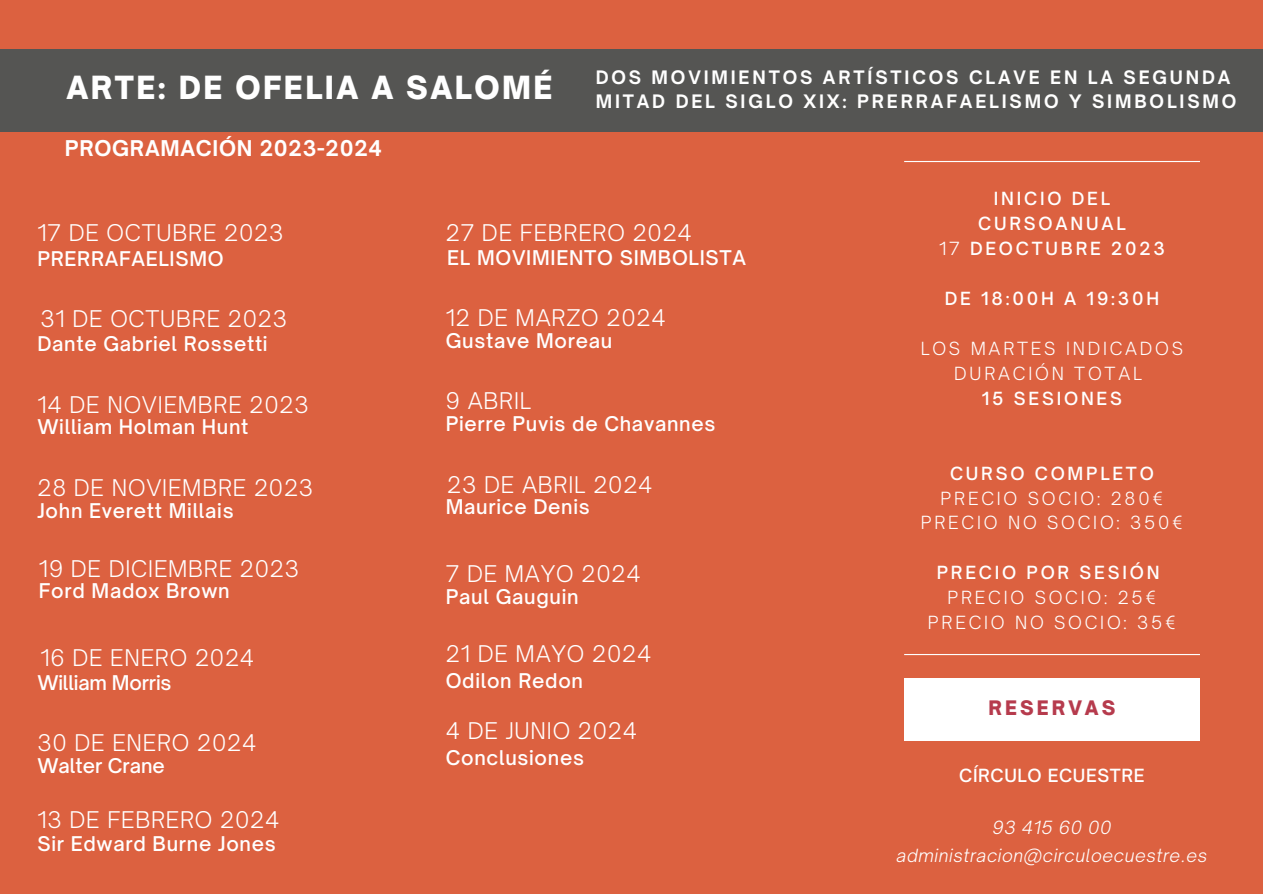
<style>
.page{position:relative;width:1263px;height:894px;background:#fff}
.page>*{position:absolute;margin:0;border:0;box-sizing:border-box;transform-origin:0 0}
.t1{font:900 30.6px "Open Sauce One";letter-spacing:.08em;color:#fff}
.t2{font:300 22.05px "Open Sauce One";letter-spacing:.035em;color:#fff}
.t3{font:700 20.7px "Open Sauce One";letter-spacing:.035em;color:#fff}
.t4{font:500 19.35px "Open Sauce One";letter-spacing:.035em;color:#fff}
.t5{font:500 19.35px "Open Sauce One";letter-spacing:-.01em;color:#fff}
.t6{font:500 19.35px "Open Sauce One";color:#fff}
.t7{font:900 19.2px "Open Sauce One";letter-spacing:.16em;color:#b63b4d}
.t8{font:700 17.7px/24.8px "Open Sauce One";letter-spacing:.16em;color:#fff}
.t9{font:300 17.4px/24.9px "Open Sauce One";letter-spacing:.16em;color:#fff;text-align:center}
.t10{font:500 17.4px/24.9px "Open Sauce One";letter-spacing:.16em;color:#fff;text-align:center}
.t11{font:italic 300 17.4px/28px "Open Sauce One";letter-spacing:.035em;color:#fff;text-align:center}
.t12{font:500 17.4px "Open Sauce One";letter-spacing:.035em;color:#fff}
.s1{font-weight:300}
</style>
<div class="page">
<div style="left:0;top:0;width:1263px;height:893px;background:#dc6140"></div>
<div style="left:904px;top:678px;width:296px;height:62px;background:#fff"></div>
<hr style="left:904px;top:161px;width:296px;height:1px;background:#fff">
<hr style="left:904px;top:653px;width:296px;height:2px;background:#fff">
<div style="left:0;top:49px;width:1263px;height:82px;background:#555553"></div>
<h1 class="t1" style="left:66px;top:69px;width:488px">ARTE: DE OFELIA A SALOMÉ</h1>
<p class="t3" style="left:65px;top:135px;width:319px">PROGRAMACIÓN 2023-2024</p>
<p class="t8" style="left:596px;top:65px;width:642px">DOS MOVIMIENTOS ARTÍSTICOS CLAVE EN LA SEGUNDA<br>MITAD DEL SIGLO XIX: PRERRAFAELISMO Y SIMBOLISMO</p>
<p class="t2" style="left:37px;top:219px;width:247px">17 DE OCTUBRE 2023</p>
<p class="t4" style="left:37px;top:246px;width:188px">PRERRAFAELISMO</p>
<p class="t2" style="left:40px;top:305px;width:248px">31 DE OCTUBRE 2023</p>
<p class="t4" style="left:37px;top:332px;width:232px">Dante Gabriel Rossetti</p>
<p class="t2" style="left:37px;top:390px;width:273px">14 DE NOVIEMBRE 2023</p>
<p class="t4" style="left:37px;top:414px;width:213px">William Holman Hunt</p>
<p class="t2" style="left:37px;top:474px;width:277px">28 DE NOVIEMBRE 2023</p>
<p class="t4" style="left:37px;top:498px;width:198px">John Everett Millais</p>
<p class="t2" style="left:39px;top:554px;width:262px">19 DE DICIEMBRE 2023</p>
<p class="t4" style="left:39px;top:579px;width:192px">Ford Madox Brown</p>
<p class="t2" style="left:40px;top:643px;width:215px">16 DE ENERO 2024</p>
<p class="t5" style="left:37px;top:670px;width:136px">William Morris</p>
<p class="t2" style="left:37px;top:728px;width:220px">30 DE ENERO 2024</p>
<p class="t6" style="left:37px;top:753px;width:129px">Walter Crane</p>
<p class="t2" style="left:37px;top:805px;width:244px">13 DE FEBRERO 2024</p>
<p class="t4" style="left:37px;top:831px;width:240px">Sir Edward Burne Jones</p>
<p class="t2" style="left:446px;top:219px;width:248px">27 DE FEBRERO 2024</p>
<p class="t4" style="left:447px;top:246px;width:300px">EL MOVIMIENTO SIMBOLISTA</p>
<p class="t2" style="left:446px;top:304px;width:221px">12 DE MARZO 2024</p>
<p class="t4" style="left:446px;top:329px;width:168px">Gustave Moreau</p>
<p class="t2" style="left:446px;top:387px;width:87px">9 ABRIL</p>
<p class="t4" style="left:446px;top:412px;width:271px">Pierre Puvis de Chavannes</p>
<p class="t2" style="left:447px;top:470px;width:207px">23 DE ABRIL 2024</p>
<p class="t4" style="left:446px;top:495px;width:146px">Maurice Denis</p>
<p class="t2" style="left:446px;top:560px;width:196px">7 DE MAYO 2024</p>
<p class="t4" style="left:446px;top:584px;width:134px">Paul Gauguin</p>
<p class="t2" style="left:446px;top:639px;width:207px">21 DE MAYO 2024</p>
<p class="t4" style="left:446px;top:668px;width:139px">Odilon Redon</p>
<p class="t2" style="left:446px;top:717px;width:193px">4 DE JUNIO 2024</p>
<p class="t4" style="left:446px;top:745px;width:140px">Conclusiones</p>
<p class="t10" style="left:939px;top:186px;width:227px">INICIO DEL<br>CURSOANUAL<br><span class="s1">17</span> DEOCTUBRE 2023</p>
<p class="t10" style="left:945px;top:285px;width:216px">DE 18:00H A 19:30H</p>
<p class="t9" style="left:921px;top:335px;width:264px">LOS MARTES INDICADOS<br>DURACIÓN TOTAL</p>
<p class="t10" style="left:982px;top:385px;width:142px">15 SESIONES</p>
<p class="t10" style="left:950px;top:460px;width:205px">CURSO COMPLETO</p>
<p class="t9" style="left:921px;top:485px;width:264px">PRECIO SOCIO: 280€<br>PRECIO NO SOCIO: 350€</p>
<p class="t10" style="left:937px;top:560px;width:224px">PRECIO POR SESIÓN</p>
<p class="t9" style="left:928px;top:585px;width:249px">PRECIO SOCIO: 25€<br>PRECIO NO SOCIO: 35€</p>
<p class="t7" style="left:988px;top:696px;width:129px">RESERVAS</p>
<p class="t12" style="left:959px;top:764px;width:187px">CÍRCULO ECUESTRE</p>
<p class="t11" style="left:897px;top:812px;width:312px">93 415 60 00 administracion@circuloecuestre.es</p>
</div>
